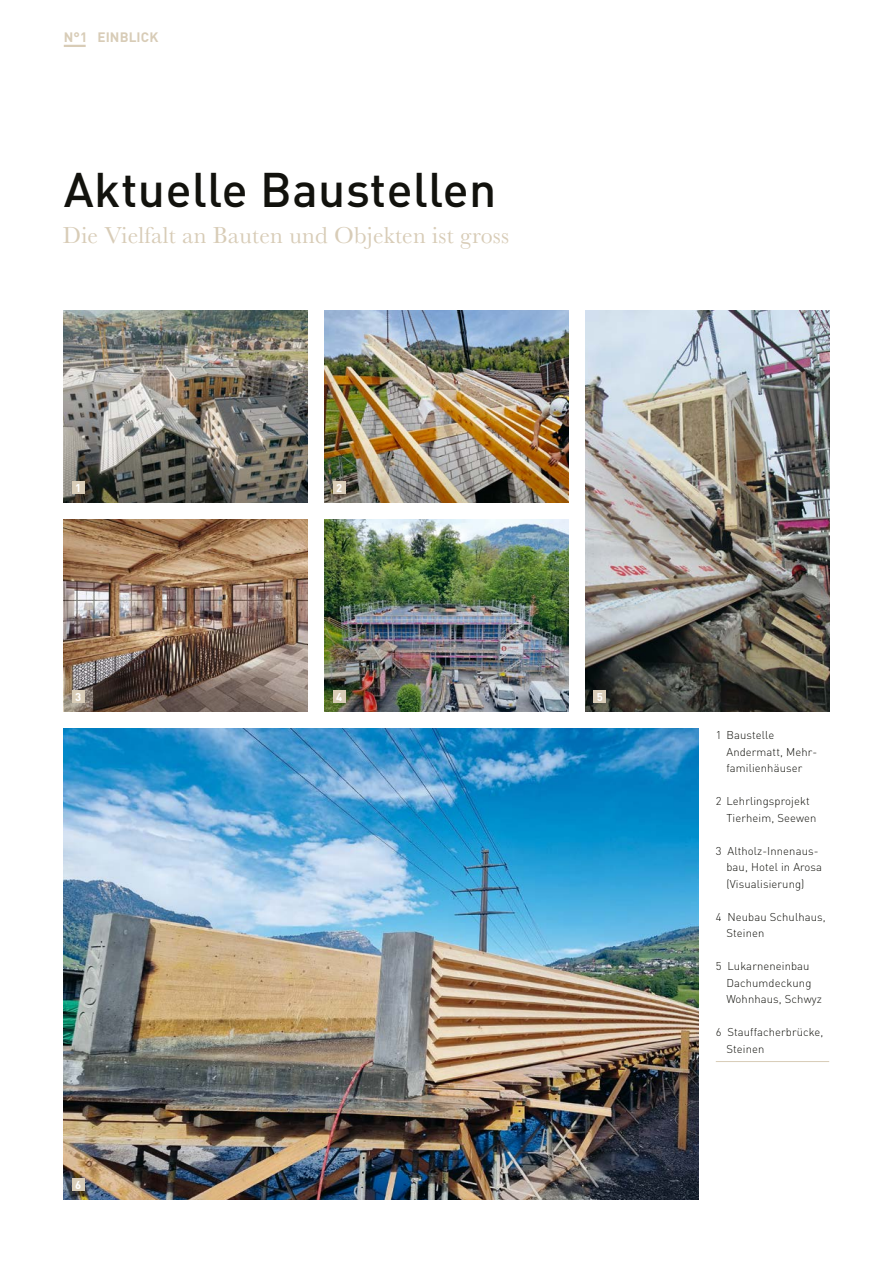
<style>
.page{position:relative;width:893px;height:1263px;background:#fff}
.page>*{position:absolute;margin:0;border:0;box-sizing:border-box;transform-origin:0 0}
.t1{font:500 48px "DINOT";letter-spacing:.01em;color:#12120d}
.t2{font:24px "Baskerville";letter-spacing:.01em;color:#d8ccb7}
.t3{font:700 13.5px "DINOT";letter-spacing:.01em;color:#d8ccb7}
.t4{font:300 11.25px/16.5px "DINOT";letter-spacing:.01em;color:#12120d}
.t5{font:700 11.25px "DINOT";color:#fff}
</style>
<div class="page">
<img style="left:64px;top:728px;width:634px;height:471px">
<img style="left:64px;top:519px;width:244px;height:91px">
<img style="left:325px;top:519px;width:243px;height:91px">
<img style="left:585px;top:310px;width:244px;height:300px">
<img style="left:325px;top:310px;width:243px;height:91px">
<img style="left:64px;top:310px;width:244px;height:192px">
<svg style="left:65px;top:401px;width:243px;height:101px;background:#77756f"></svg>
<hr style="left:64px;top:45px;width:22px;height:2px;background:#d8ccb7">
<hr style="left:716px;top:1061px;width:113px;height:1px;background:#d8ccb7">
<div style="left:72px;top:482px;width:12px;height:12px;background:#d8ccb7"></div>
<div style="left:72px;top:1178px;width:12px;height:13px;background:#d8ccb7"></div>
<img style="left:325px;top:401px;width:243px;height:101px">
<div style="left:333px;top:482px;width:12px;height:12px;background:#d8ccb7"></div>
<img style="left:64px;top:610px;width:244px;height:101px">
<img style="left:325px;top:610px;width:243px;height:101px">
<svg style="left:585px;top:610px;width:244px;height:101px;background:#58574e"></svg>
<div style="left:72px;top:691px;width:12px;height:12px;background:#d8ccb7"></div>
<div style="left:333px;top:691px;width:12px;height:12px;background:#d8ccb7"></div>
<div style="left:594px;top:691px;width:12px;height:12px;background:#d8ccb7"></div>
<p class="t3" style="left:64px;top:29px;width:96px">N°1 EINBLICK</p>
<p class="t1" style="left:64px;top:159px;width:434px">Aktuelle Baustellen</p>
<p class="t2" style="left:63px;top:220px;width:448px">Die Vielfalt an Bauten und Objekten ist gross</p>
<p class="t5" style="left:75px;top:480px;width:8px">1</p>
<p class="t5" style="left:336px;top:480px;width:8px">2</p>
<p class="t5" style="left:75px;top:689px;width:8px">3</p>
<p class="t5" style="left:336px;top:689px;width:8px">4</p>
<p class="t5" style="left:597px;top:689px;width:8px">5</p>
<p class="t5" style="left:75px;top:1177px;width:8px">6</p>
<p class="t4" style="left:726px;top:727px;width:92px;text-indent:-11px">1 Baustelle<br>Andermatt, Mehr&shy;familienhäuser</p>
<p class="t4" style="left:726px;top:793px;width:91px;text-indent:-11px">2 Lehrlingsprojekt<br>Tierheim, Seewen</p>
<p class="t4" style="left:726px;top:842px;width:97px;text-indent:-11px">3 Altholz-Innenaus&shy;bau, Hotel in Arosa (Visualisierung)</p>
<p class="t4" style="left:726px;top:908px;width:101px;text-indent:-11px">4 Neubau Schulhaus,<br>Steinen</p>
<p class="t4" style="left:726px;top:958px;width:97px;text-indent:-11px">5 Lukarneneinbau<br>Dachumdeckung<br>Wohnhaus, Schwyz</p>
<p class="t4" style="left:726px;top:1024px;width:98px;text-indent:-11px">6 Stauffacherbrücke,<br>Steinen</p>
</div>
